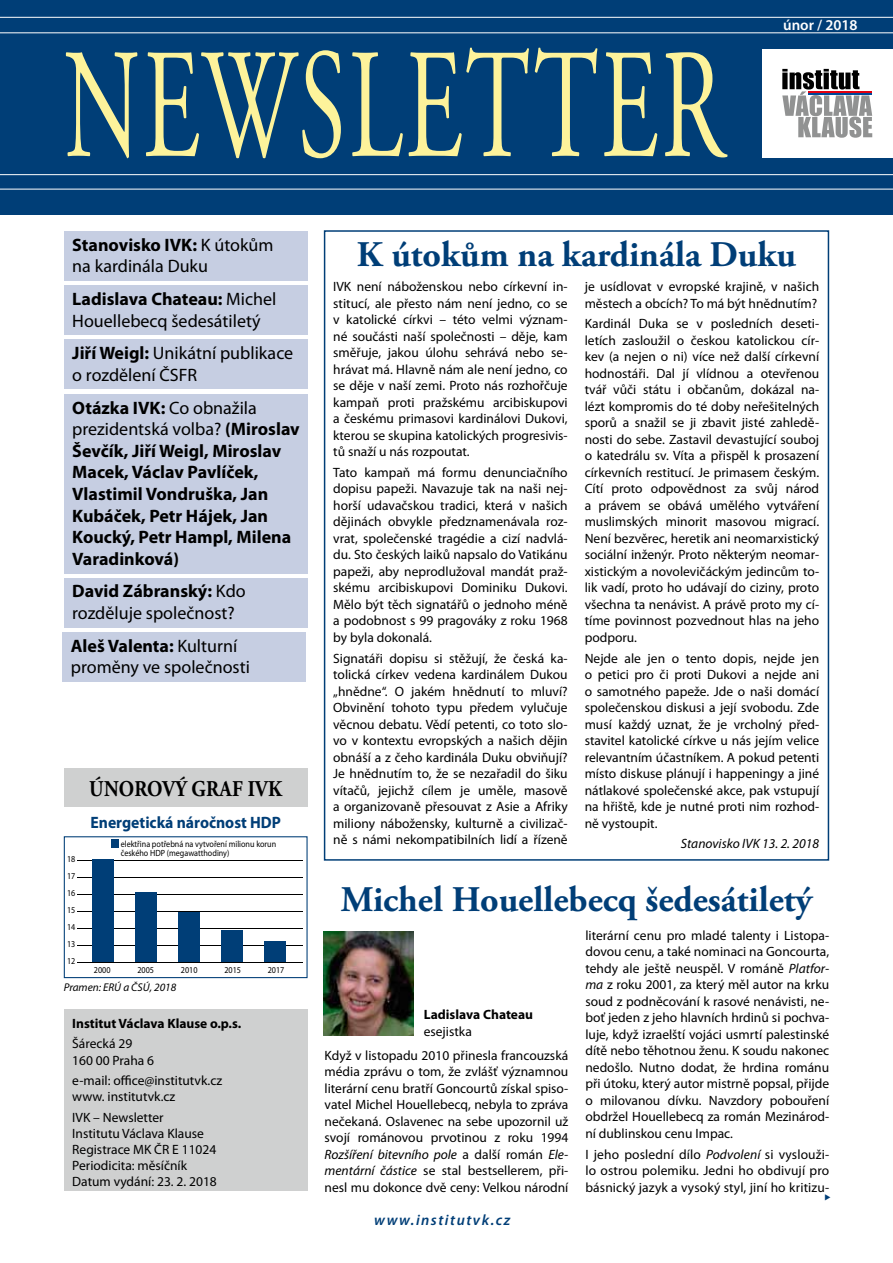
<style>
.page{position:relative;width:893px;height:1263px;background:#fff}
.page>*{position:absolute;margin:0;border:0;box-sizing:border-box;transform-origin:0 0}
.t1{font:156px "Adobe Garamond Pro";letter-spacing:.03em;color:#fdf39b;scale:.62 1}
.t2{font:700 36px "Adobe Garamond Pro";color:#003e77}
.t3{font:700 22.5px "Adobe Garamond Pro";letter-spacing:.015em;color:#000;scale:.87 1}
.t4{font:18px/21.6px "Myriad Pro";color:#000}
.t5{font:700 18px/21.6px "Myriad Pro";color:#000}
.t6{font:700 16.5px "Myriad Pro";color:#003e77;scale:.95 1}
.t7{font:italic 600 15px "Myriad Pro";letter-spacing:.1em;color:#003e77}
.t8{font:600 15px "Myriad Pro";color:#fff}
.t9{font:13.5px/16.5px "Myriad Pro";color:#000;text-align:justify}
.t10{font:700 13.5px "Myriad Pro";color:#000}
.t11{font:italic 13.5px "Myriad Pro";color:#000}
.t12{font:italic 11.25px "Myriad Pro";color:#000}
.t13{font:9px/17px "Myriad Pro";color:#000;text-align:justify;scale:.9 1}
.s1{font-weight:700}
.s2{font-weight:400}
.s3{font-style:italic}
</style>
<div class="page">
<div style="left:0;top:0;width:893px;height:215px;background:#003e77"></div>
<div style="left:762px;top:50px;width:131px;height:108px;background:#fff"></div>
<svg style="left:782px;top:69px;width:90px;height:69px"></svg>
<hr style="left:808px;top:91px;width:64px;height:2px;background:#e3000f">
<hr style="left:808px;top:93px;width:64px;height:1px;background:#004799">
<hr style="left:0;top:17px;width:893px;height:1px;background:#fff">
<hr style="left:0;top:174px;width:893px;height:1px;background:#fff">
<hr style="left:0;top:33px;width:893px;height:1px;background:#fff">
<hr style="left:0;top:189px;width:893px;height:1px;background:#fff">
<div style="left:64px;top:231px;width:244px;height:50px;background:#c6cee2"></div>
<div style="left:64px;top:285px;width:244px;height:50px;background:#c6cee2"></div>
<div style="left:64px;top:394px;width:244px;height:179px;background:#c6cee2"></div>
<div style="left:64px;top:578px;width:244px;height:49px;background:#c6cee2"></div>
<div style="left:62px;top:632px;width:244px;height:50px;background:#c6cee2"></div>
<div style="left:64px;top:339px;width:244px;height:50px;background:#c6cee2"></div>
<div style="left:64px;top:1009px;width:244px;height:182px;background:#cfd0d0"></div>
<div style="left:64px;top:768px;width:244px;height:38px;background:#cfd0d0"></div>
<img style="left:324px;top:932px;width:89px;height:103px">
<div style="left:64px;top:836px;width:244px;height:142px;border:1px solid #003e77"></div>
<hr style="left:78px;top:962px;width:225px;height:1px;background:#000">
<hr style="left:78px;top:945px;width:225px;height:1px;background:#000">
<hr style="left:78px;top:928px;width:225px;height:1px;background:#000">
<hr style="left:78px;top:911px;width:225px;height:1px;background:#000">
<hr style="left:78px;top:894px;width:225px;height:1px;background:#000">
<hr style="left:78px;top:877px;width:225px;height:1px;background:#000">
<hr style="left:78px;top:860px;width:225px;height:1px;background:#000">
<div style="left:93px;top:860px;width:21px;height:102px;background:#003e77"></div>
<div style="left:111px;top:839px;width:7px;height:9px;background:#003e77"></div>
<div style="left:135px;top:892px;width:21px;height:70px;background:#003e77"></div>
<div style="left:178px;top:912px;width:21px;height:50px;background:#003e77"></div>
<div style="left:221px;top:931px;width:22px;height:31px;background:#003e77"></div>
<div style="left:264px;top:941px;width:22px;height:21px;background:#003e77"></div>
<div style="left:324px;top:230px;width:505px;height:631px;border:2px solid #003e77"></div>
<h1 class="t1" style="left:64px;top:13px;width:1066px">NEWSLETTER</h1>
<p class="t8" style="left:783px;top:17px;width:76px">únor / 2018</p>
<h3 class="t4" style="left:72px;top:234px;width:203px"><span class="s1">Stanovisko IVK:</span> K útokům na kardinála Duku</h3>
<h3 class="t4" style="left:72px;top:289px;width:206px"><span class="s1">Ladislava Chateau:</span> Michel<br>Houellebecq šedesátiletý</h3>
<h3 class="t4" style="left:72px;top:343px;width:223px"><span class="s1">Jiří Weigl:</span> Unikátní publikace o rozdělení ČSFR</h3>
<h3 class="t5" style="left:72px;top:397px;width:229px">Otázka IVK: <span class="s2">Co obnažila prezidentská volba?</span> (Miroslav<br>Ševčík, Jiří Weigl, Miroslav<br>Macek, Václav Pavlíček,<br>Vlastimil Vondruška, Jan<br>Kubáček, Petr Hájek, Jan<br>Koucký, Petr Hampl, Milena<br>Varadinková)</h3>
<h3 class="t4" style="left:72px;top:581px;width:175px"><span class="s1">David Zábranský:</span> Kdo rozděluje společnost?</h3>
<h3 class="t4" style="left:71px;top:635px;width:180px"><span class="s1">Aleš Valenta:</span> Kulturní proměny ve společnosti</h3>
<p class="t13" style="left:67px;top:851px;width:11px">18<br>17<br>16<br>15<br>14<br>13<br>12</p>
<h3 class="t3" style="left:89px;top:775px;width:223px">ÚNOROVÝ GRAF IVK</h3>
<p class="t6" style="left:90px;top:813px;width:202px">Energetická náročnost HDP</p>
<p class="t13" style="left:121px;top:839px;width:174px;line-height:9.8px">elektřina potřebná na vytvoření milionu korun českého HDP (megawatthodiny)</p>
<p class="t13" style="left:94px;top:961px;width:20px">2000</p>
<p class="t13" style="left:137px;top:961px;width:20px">2005</p>
<p class="t13" style="left:181px;top:961px;width:20px">2010</p>
<p class="t13" style="left:224px;top:961px;width:20px">2015</p>
<p class="t13" style="left:268px;top:961px;width:20px">2017</p>
<p class="t12" style="left:64px;top:981px;width:114px">Pramen: ERÚ a ČSÚ, 2018</p>
<p class="t10" style="left:72px;top:1016px;width:171px">Institut Václava Klause o.p.s.</p>
<p class="t9" style="left:72px;top:1036px;width:83px">Šárecká 29<br>160 00 Praha 6</p>
<p class="t9" style="left:72px;top:1072px;width:151px">e-mail: office@institutvk.cz www. institutvk.cz</p>
<p class="t9" style="left:72px;top:1109px;width:146px;text-align:left">IVK – Newsletter<br>Institutu Václava Klause<br>Registrace MK ČR E 11024<br>Periodicita: měsíčník<br>Datum vydání: 23. 2. 2018</p>
<h2 class="t2" style="left:357px;top:234px;width:441px">K útokům na kardinála Duku</h2>
<p class="t9" style="left:333px;top:279px;width:236px">IVK není náboženskou nebo církevní in&shy;stitucí, ale přesto nám není jedno, co se v katolické církvi – této velmi význam&shy;né součásti naší společnosti – děje, kam směřuje, jakou úlohu sehrává nebo se&shy;hrávat má. Hlavně nám ale není jedno, co se děje v naší zemi. Proto nás rozhořčuje kampaň proti pražskému arcibiskupovi a českému primasovi kardinálovi Dukovi, kterou se skupina katolických progresivis&shy;tů snaží u nás rozpoutat.</p>
<p class="t9" style="left:333px;top:464px;width:236px">Tato kampaň má formu denunciačního dopisu papeži. Navazuje tak na naši nej&shy;horší udavačskou tradici, která v našich dějinách obvykle předznamenávala roz&shy;vrat, společenské tragédie a cizí nadvlá&shy;du. Sto českých laiků napsalo do Vatikánu papeži, aby neprodlužoval mandát praž&shy;skému arcibiskupovi Dominiku Dukovi.<br>Mělo být těch signatářů o jednoho méně a podobnost s 99 pragováky z roku 1968 by byla dokonalá.</p>
<p class="t9" style="left:333px;top:650px;width:236px">Signatáři dopisu si stěžují, že česká ka&shy;tolická církev vedena kardinálem Dukou „hnědne“. O jakém hnědnutí to mluví?<br>Obvinění tohoto typu předem vylučuje věcnou debatu. Vědí petenti, co toto slo&shy;vo v kontextu evropských a našich dějin obnáší a z čeho kardinála Duku obviňují?<br>Je hnědnutím to, že se nezařadil do šiku vítačů, jejichž cílem je uměle, masově a organizovaně přesouvat z Asie a Afriky miliony nábožensky, kulturně a civilizač&shy;ně s námi nekompatibilních lidí a řízeně</p>
<p class="t9" style="left:585px;top:278px;width:236px">je usídlovat v evropské krajině, v našich městech a obcích? To má být hnědnutím?</p>
<p class="t9" style="left:585px;top:316px;width:236px">Kardinál Duka se v posledních deseti&shy;letích zasloužil o českou katolickou cír&shy;kev (a nejen o ni) více než další církevní hodnostáři. Dal jí vlídnou a otevřenou tvář vůči státu i občanům, dokázal na&shy;lézt kompromis do té doby neřešitelných sporů a snažil se ji zbavit jisté zahledě&shy;nosti do sebe. Zastavil devastující souboj o katedrálu sv. Víta a přispěl k prosazení církevních restitucí. Je primasem českým.<br>Cítí proto odpovědnost za svůj národ a právem se obává umělého vytváření muslimských minorit masovou migrací.<br>Není bezvěrec, heretik ani neomarxistický sociální inženýr. Proto některým neomar&shy;xistickým a novolevičáckým jedincům to&shy;lik vadí, proto ho udávají do ciziny, proto všechna ta nenávist. A právě proto my cí&shy;tíme povinnost pozvednout hlas na jeho podporu.</p>
<p class="t9" style="left:585px;top:650px;width:236px">Nejde ale jen o tento dopis, nejde jen o petici pro či proti Dukovi a nejde ani o samotného papeže. Jde o naši domácí společenskou diskusi a její svobodu. Zde musí každý uznat, že je vrcholný před&shy;stavitel katolické církve u nás jejím velice relevantním účastníkem. A pokud petenti místo diskuse plánují i happeningy a jiné nátlakové společenské akce, pak vstupují na hřiště, kde je nutné proti nim rozhod&shy;ně vystoupit.</p>
<p class="t11" style="left:681px;top:836px;width:140px">Stanovisko IVK 13. 2. 2018</p>
<h2 class="t2" style="left:341px;top:879px;width:473px">Michel Houellebecq šedesátiletý</h2>
<p class="t10" style="left:424px;top:1007px;width:111px">Ladislava Chateau</p>
<p class="t9" style="left:424px;top:1023px;width:50px">esejistka</p>
<p class="t9" style="left:325px;top:1047px;width:245px">Když v listopadu 2010 přinesla francouzská média zprávu o tom, že zvlášť významnou literární cenu bratří Goncourtů získal spiso&shy;vatel Michel Houellebecq, nebyla to zpráva nečekaná. Oslavenec na sebe upozornil už svojí románovou prvotinou z roku 1994<br><span class="s3">Rozšíření bitevního pole</span> a další román <span class="s3">Ele&shy;mentární částice</span> se stal bestsellerem, při&shy;nesl mu dokonce dvě ceny: Velkou národní</p>
<p class="t7" style="left:374px;top:1212px;width:138px">www.institutvk.cz</p>
<p class="t9" style="left:585px;top:927px;width:245px">literární cenu pro mladé talenty i Listopa&shy;dovou cenu, a také nominaci na Goncourta, tehdy ale ještě neuspěl. V románě <span class="s3">Platfor&shy;ma</span> z roku 2001, za který měl autor na krku soud z podněcování k rasové nenávisti, ne&shy;boť jeden z jeho hlavních hrdinů si pochva&shy;luje, když izraelští vojáci usmrtí palestinské dítě nebo těhotnou ženu. K soudu nakonec nedošlo. Nutno dodat, že hrdina románu při útoku, který autor mistrně popsal, přijde o milovanou dívku. Navzdory pobouření obdržel Houellebecq za román Mezinárod&shy;ní dublinskou cenu Impac.</p>
<p class="t9" style="left:585px;top:1146px;width:245px">I jeho poslední dílo <span class="s3">Podvolení</span> si vyslouži&shy;lo ostrou polemiku. Jedni ho obdivují pro básnický jazyk a vysoký styl, jiní ho kritizu-</p>
</div>
